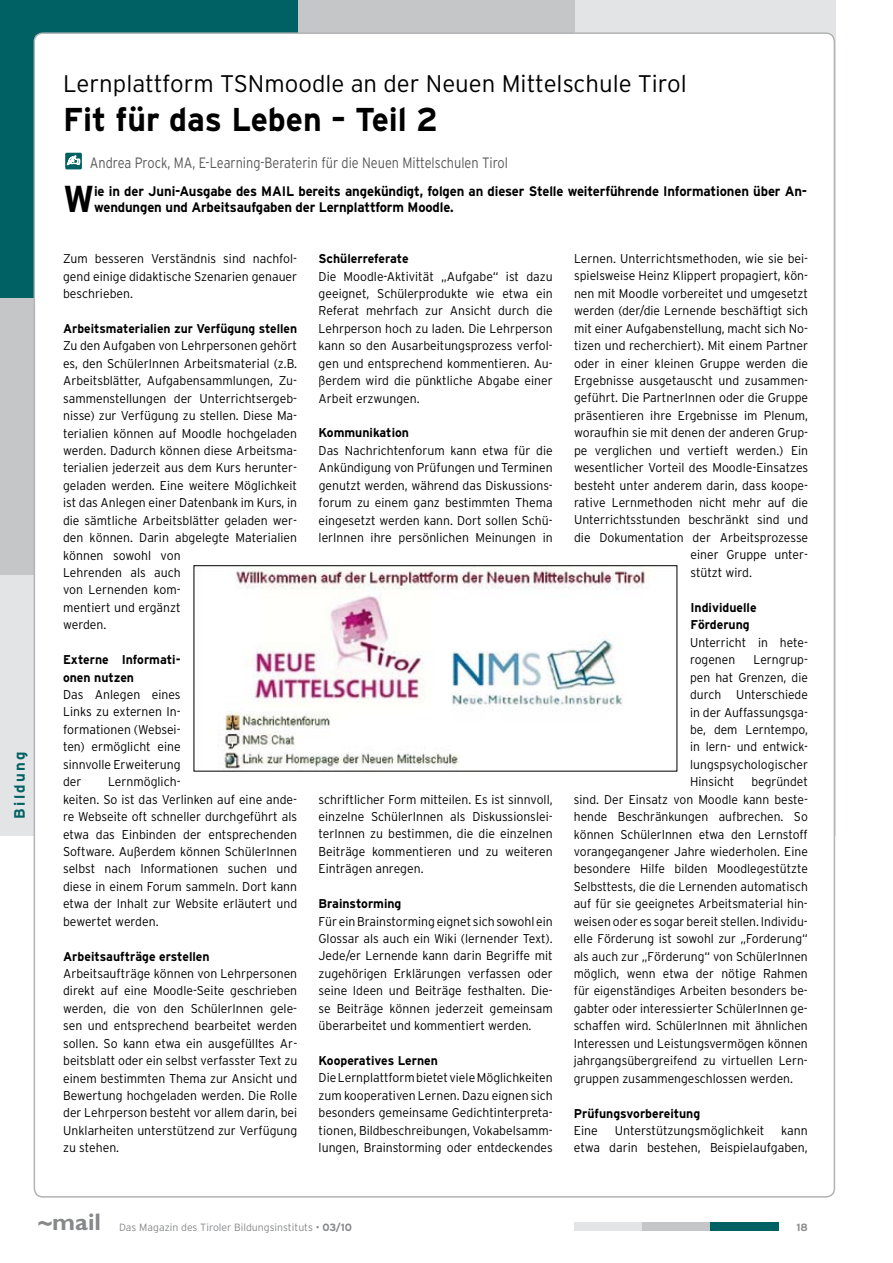
<style>
.page{position:relative;width:893px;height:1263px;background:#fff}
.page>*{position:absolute;margin:0;border:0;box-sizing:border-box;transform-origin:0 0}
.t1{font:700 37.5px "Interstate";color:#000;scale:.95 1}
.t2{font:700 33px "Interstate";color:#000}
.t3{font:300 24px "Interstate";color:#000}
.t4{font:700 24px "Gill Sans Std";color:#87888a}
.t5{font:300 15px "Interstate";color:#58585a;scale:.85 1}
.t6{font:700 15px "Interstate";letter-spacing:.15em;color:#006164}
.t7{font:700 13.8px/16.5px "Interstate";letter-spacing:-.01em;color:#000;scale:.95 1}
.t8{font:300 12.75px/17.4px "Interstate";color:#000;text-align:justify;scale:.96 1}
.t9{font:300 12.75px/17.4px "Interstate";color:#000;text-align:justify;scale:.95 1}
.t10{font:700 12.75px/17.4px "Interstate";color:#000;scale:.96 1}
.t11{font:300 12.75px/17.4px "Interstate";color:#000;text-align:right}
.t12{font:700 12.75px "Interstate";color:#000;scale:.95 1}
.t13{font:300 10.5px "Interstate";color:#87888a}
.t14{font:700 10.5px "Interstate";color:#87888a}
.s1{font-weight:700}
</style>
<div class="page">
<div style="left:0;top:0;width:836px;height:836px;background:#e3e4e5"></div>
<div style="left:0;top:0;width:574px;height:574px;background:#c5c6c8"></div>
<div style="left:0;top:0;width:298px;height:298px;background:#006164"></div>
<div style="left:34px;top:33px;width:800px;height:1164px;background:#fff;border-radius:9px"></div>
<div style="left:574px;top:1222px;width:204px;height:9px;background:#e3e4e5"></div>
<div style="left:642px;top:1222px;width:136px;height:9px;background:#c5c6c8"></div>
<div style="left:710px;top:1222px;width:68px;height:9px;background:#006164"></div>
<div style="left:65px;top:153px;width:17px;height:16px;background:#006164;border-radius:2px"></div>
<svg style="left:67px;top:155px;width:13px;height:10px"></svg>
<img style="left:218px;top:567px;width:427px;height:202px">
<div style="left:193px;top:565px;width:484px;height:207px;border:1px solid #000"></div>
<p class="t6" style="left:11px;top:819px;width:68px;rotate:-90deg">Bildung</p>
<h3 class="t3" style="left:63px;top:70px;width:625px">Lernplattform TSNmoodle an der Neuen Mittelschule Tirol</h3>
<h2 class="t2" style="left:63px;top:101px;width:376px">Fit für das Leben – Teil 2</h2>
<p class="t5" style="left:90px;top:154px;width:493px">Andrea Prock, MA, E-Learning-Beraterin für die Neuen Mittelschulen Tirol</p>
<h1 class="t1" style="left:63px;top:178px;width:34px">W</h1>
<p class="t7" style="left:94px;top:183px;width:752px">ie in der Juni-Ausgabe des MAIL bereits angekündigt, folgen an dieser Stelle weiterführende Informationen über An&shy;wendungen und Arbeitsaufgaben der Lernplattform Moodle.</p>
<p class="t8" style="left:63px;top:250px;width:245px">Zum besseren Verständnis sind nachfol&shy;gend einige didaktische Szenarien genauer beschrieben.</p>
<p class="t12" style="left:63px;top:321px;width:248px">Arbeitsmaterialien zur Verfügung stellen</p>
<p class="t8" style="left:63px;top:337px;width:245px;text-align:left">Zu den Aufgaben von Lehrpersonen gehört es, den SchülerInnen Arbeitsmaterial (z.B.<br>Arbeitsblätter, Aufgabensammlungen, Zu&shy;sammenstellungen der Unterrichtsergeb&shy;nisse) zur Verfügung zu stellen. Diese Ma&shy;terialien können auf Moodle hochgeladen werden. Dadurch können diese Arbeitsma&shy;terialien jederzeit aus dem Kurs herunter&shy;geladen werden. Eine weitere Möglichkeit ist das Anlegen einer Datenbank im Kurs, in die sämtliche Arbeitsblätter geladen wer&shy;den können. Darin abgelegte Materialien können sowohl von<br>Lehrenden als auch<br>von Lernenden kom-<br>mentiert und ergänzt<br>werden.</p>
<p class="t10" style="left:63px;top:651px;width:124px">Externe Informati&shy;onen nutzen</p>
<p class="t8" style="left:63px;top:686px;width:124px">Das Anlegen eines Links zu externen In&shy;formationen (Websei&shy;ten) ermöglicht eine sinnvolle Erweiterung der</p>
<p class="t10" style="left:319px;top:250px;width:95px">Schülerreferate</p>
<p class="t8" style="left:319px;top:267px;width:245px">Die Moodle-Aktivität „Aufgabe“ ist dazu geeignet, Schülerprodukte wie etwa ein Referat mehrfach zur Ansicht durch die Lehrperson hoch zu laden. Die Lehrperson kann so den Ausarbeitungsprozess verfol&shy;gen und entsprechend kommentieren. Au&shy;ßerdem wird die pünktliche Abgabe einer Arbeit erzwungen.</p>
<p class="t10" style="left:319px;top:424px;width:96px">Kommunikation</p>
<p class="t8" style="left:319px;top:441px;width:245px">Das Nachrichtenforum kann etwa für die Ankündigung von Prüfungen und Terminen genutzt werden, während das Diskussions&shy;forum zu einem ganz bestimmten Thema eingesetzt werden kann. Dort sollen Schü&shy;lerInnen ihre persönlichen Meinungen in</p>
<p class="t8" style="left:574px;top:250px;width:245px">Lernen. Unterrichtsmethoden, wie sie bei-</p>
<p class="t8" style="left:574px;top:267px;width:245px">spielsweise Heinz Klippert propagiert, kön-</p>
<p class="t8" style="left:574px;top:285px;width:245px">nen mit Moodle vorbereitet und umgesetzt</p>
<p class="t8" style="left:574px;top:302px;width:245px">werden (der/die Lernende beschäftigt sich</p>
<p class="t8" style="left:574px;top:319px;width:245px">mit einer Aufgabenstellung, macht sich No-</p>
<p class="t8" style="left:574px;top:337px;width:245px">tizen und recherchiert). Mit einem Partner</p>
<p class="t8" style="left:574px;top:354px;width:245px">oder in einer kleinen Gruppe werden die</p>
<p class="t8" style="left:574px;top:372px;width:245px">Ergebnisse ausgetauscht und zusammen-</p>
<p class="t8" style="left:574px;top:389px;width:245px">geführt. Die PartnerInnen oder die Gruppe</p>
<p class="t8" style="left:574px;top:407px;width:245px">präsentieren ihre Ergebnisse im Plenum,</p>
<p class="t8" style="left:574px;top:424px;width:245px">woraufhin sie mit denen der anderen Grup-</p>
<p class="t8" style="left:574px;top:441px;width:245px">pe verglichen und vertieft werden.) Ein</p>
<p class="t8" style="left:574px;top:459px;width:245px">wesentlicher Vorteil des Moodle-Einsatzes</p>
<p class="t8" style="left:574px;top:476px;width:245px">besteht unter anderem darin, dass koope-</p>
<p class="t8" style="left:574px;top:494px;width:245px">rative Lernmethoden nicht mehr auf die</p>
<p class="t8" style="left:574px;top:511px;width:245px">Unterrichtsstunden beschränkt sind und</p>
<p class="t8" style="left:574px;top:529px;width:245px">die Dokumentation der Arbeitsprozesse</p>
<p class="t8" style="left:690px;top:546px;width:124px">einer Gruppe unter-</p>
<p class="t8" style="left:690px;top:563px;width:66px">stützt wird.</p>
<p class="t10" style="left:690px;top:598px;width:70px">Individuelle<br>Förderung</p>
<p class="t9" style="left:690px;top:633px;width:125px">Unterricht in hete&shy;rogenen</p>
<p class="t9" style="left:690px;top:651px;width:126px;text-indent:63px">Lerngrup&shy;pen hat Grenzen, die durch Unterschiede in der Auffassungsga&shy;be, dem Lerntempo, in lern- und entwick&shy;lungspsychologischer Hinsicht</p>
<p class="t8" style="left:63px;top:773px;width:245px;text-align:left;text-indent:45px">Lernmöglich-<br>keiten. So ist das Verlinken auf eine ande&shy;re Webseite oft schneller durchgeführt als etwa das Einbinden der entsprechenden Software. Außerdem können SchülerInnen selbst nach Informationen suchen und diese in einem Forum sammeln. Dort kann etwa der Inhalt zur Website erläutert und bewertet werden.</p>
<p class="t10" style="left:63px;top:947px;width:154px">Arbeitsaufträge erstellen</p>
<p class="t8" style="left:63px;top:965px;width:245px">Arbeitsaufträge können von Lehrpersonen direkt auf eine Moodle-Seite geschrieben werden, die von den SchülerInnen gele&shy;sen und entsprechend bearbeitet werden sollen. So kann etwa ein ausgefülltes Ar&shy;beitsblatt oder ein selbst verfasster Text zu einem bestimmten Thema zur Ansicht und Bewertung hochgeladen werden. Die Rolle der Lehrperson besteht vor allem darin, bei Unklarheiten unterstützend zur Verfügung zu stehen.</p>
<p class="t9" style="left:574px;top:773px;width:248px;text-indent:178px">begründet sind. Der Einsatz von Moodle kann beste&shy;hende Beschränkungen aufbrechen. So können SchülerInnen etwa den Lernstoff vorangegangener Jahre wiederholen. Eine besondere Hilfe bilden Moodlegestützte Selbsttests, die die Lernenden automatisch auf für sie geeignetes Arbeitsmaterial hin&shy;weisen oder es sogar bereit stellen. Individu&shy;elle Förderung ist sowohl zur „Forderung“ als auch zur „Förderung“ von SchülerInnen möglich, wenn etwa der nötige Rahmen für eigenständiges Arbeiten besonders be&shy;gabter oder interessierter SchülerInnen ge&shy;schaffen wird. SchülerInnen mit ähnlichen Interessen und Leistungsvermögen können jahrgangsübergreifend zu virtuellen Lern&shy;gruppen zusammengeschlossen werden.</p>
<p class="t10" style="left:574px;top:1104px;width:133px">Prüfungsvorbereitung</p>
<p class="t11" style="left:574px;top:1122px;width:26px">Eine</p>
<p class="t11" style="left:615px;top:1122px;width:151px">Unterstützungsmöglichkeit</p>
<p class="t8" style="left:319px;top:790px;width:245px">schriftlicher Form mitteilen. Es ist sinnvoll, einzelne SchülerInnen als Diskussionslei&shy;terInnen zu bestimmen, die die einzelnen Beiträge kommentieren und zu weiteren Einträgen anregen.</p>
<p class="t10" style="left:319px;top:895px;width:88px">Brainstorming</p>
<p class="t8" style="left:319px;top:912px;width:245px">Für einBrainstormingeignet sichsowohl ein Glossar als auch ein Wiki (lernender Text).<br>Jede/er Lernende kann darin Begriffe mit zugehörigen Erklärungen verfassen oder seine Ideen und Beiträge festhalten. Die&shy;se Beiträge können jederzeit gemeinsam überarbeitet und kommentiert werden.</p>
<p class="t10" style="left:319px;top:1052px;width:126px">Kooperatives Lernen</p>
<p class="t8" style="left:319px;top:1069px;width:245px">DieLernplattformbietetvieleMöglichkeiten zum kooperativen Lernen. Dazu eignen sich besonders gemeinsame Gedichtinterpreta&shy;tionen, Bildbeschreibungen, Vokabelsamm&shy;lungen, Brainstorming oder entdeckendes</p>
<p class="t11" style="left:574px;top:1122px;width:236px">kann<br>etwa darin bestehen, Beispielaufgaben,</p>
<h3 class="t4" style="left:38px;top:1208px;width:64px">~mail</h3>
<p class="t13" style="left:119px;top:1221px;width:234px">Das Magazin des Tiroler Bildungsinstituts • <span class="s1">03/10</span></p>
<p class="t14" style="left:796px;top:1221px;width:13px">18</p>
</div>
